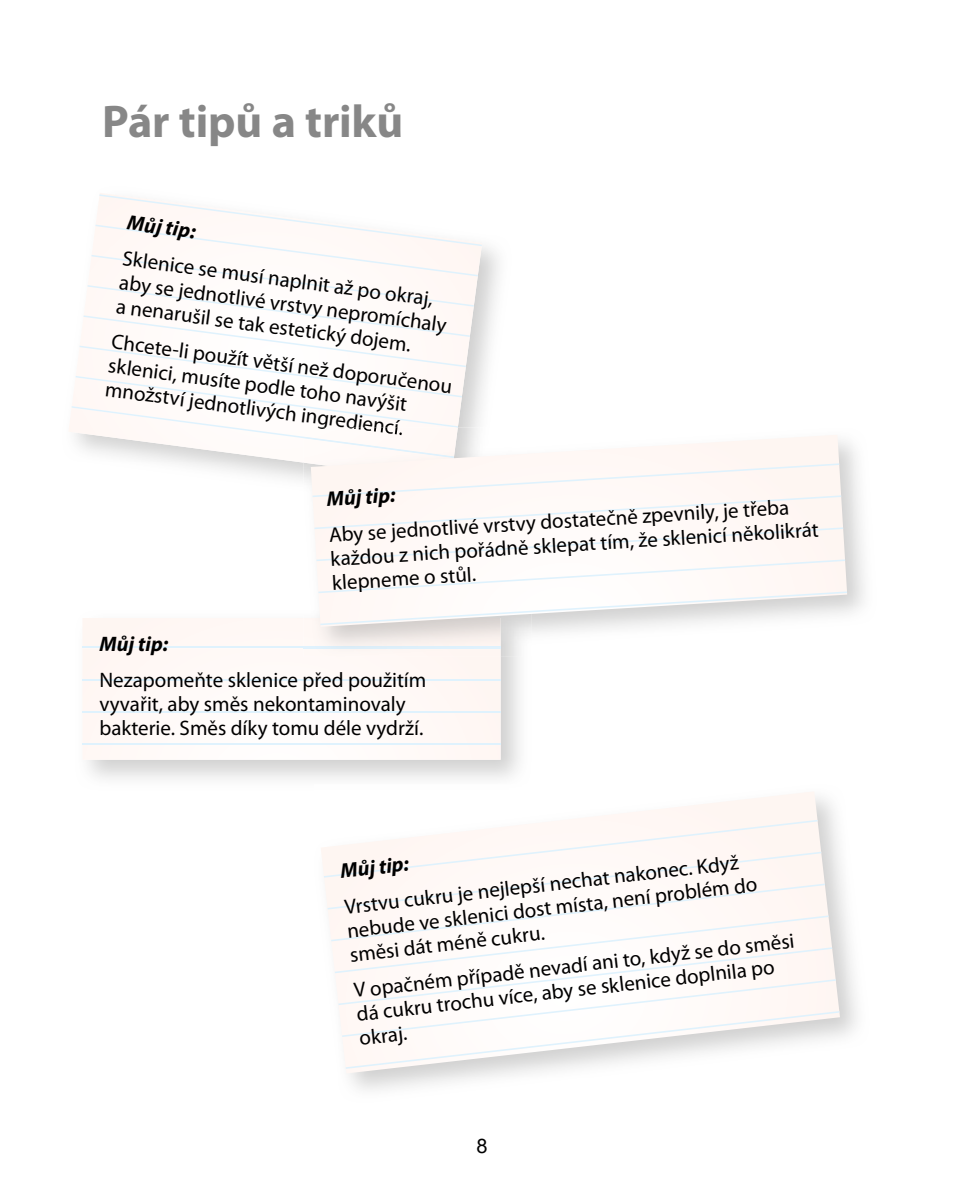
<style>
.page{position:relative;width:964px;height:1202px;background:#fff}
.page>*{position:absolute;margin:0;border:0;box-sizing:border-box;transform-origin:0 0}
.t1{font:700 46px "Myriad Pro";letter-spacing:-.005em;color:#878787}
.t2{font:21px/24px "Myriad Pro";color:#000}
.t3{font:italic 700 21px "Myriad Pro";color:#000}
.t4{font:20px "Arial";color:#000}
</style>
<div class="page">
<svg style="left:82px;top:627px;width:419px;height:133px"></svg>
<hr style="left:82px;top:647px;width:419px;height:1px;background:#dff2fd">
<hr style="left:82px;top:679px;width:419px;height:1px;background:#dff2fd">
<hr style="left:82px;top:711px;width:419px;height:1px;background:#dff2fd">
<hr style="left:82px;top:743px;width:419px;height:1px;background:#dff2fd">
<img style="left:303px;top:627px;width:198px;height:30px">
<img style="left:303px;top:647px;width:198px;height:1px">
<svg style="left:69px;top:193px;width:780px;height:434px"></svg>
<svg style="left:321px;top:791px;width:520px;height:282px"></svg>
<h1 class="t1" style="left:102px;top:91px;width:303px">Pár tipů a triků</h1>
<p class="t3" style="left:129px;top:209px;width:70px;rotate:7deg">Můj tip:</p>
<p class="t2" style="left:124px;top:247px;width:331px;rotate:7deg">Sklenice se musí naplnit až po okraj, aby se jednotlivé vrstvy nepromíchaly a nenarušil se tak estetický dojem.</p>
<p class="t2" style="left:113px;top:330px;width:345px;rotate:7deg">Chcete-li použít větší než doporučenou sklenici, musíte podle toho navýšit množství jednotlivých ingrediencí.</p>
<p class="t3" style="left:326px;top:485px;width:70px;rotate:-3deg">Můj tip:</p>
<p class="t2" style="left:328px;top:520px;width:491px;line-height:24.8px;rotate:-3deg">Aby se jednotlivé vrstvy dostatečně zpevnily, je třeba každou z nich pořádně sklepat tím, že sklenicí několikrát klepneme o stůl.</p>
<p class="t3" style="left:99px;top:630px;width:70px">Můj tip:</p>
<p class="t2" style="left:99px;top:667px;width:328px">Nezapomeňte sklenice před použitím vyvařit, aby směs nekontaminovaly bakterie. Směs díky tomu déle vydrží.</p>
<p class="t2" style="left:343px;top:893px;width:414px;rotate:-6deg">Vrstvu cukru je nejlepší nechat nakonec. Když nebude ve sklenici dost místa, není problém do směsi dát méně cukru.</p>
<p class="t3" style="left:339px;top:857px;width:70px;rotate:-6deg">Můj tip:</p>
<p class="t2" style="left:353px;top:976px;width:445px;line-height:24.8px;rotate:-6deg">V opačném případě nevadí ani to, když se do směsi dá cukru trochu více, aby se sklenice doplnila po okraj.</p>
<p class="t4" style="left:476px;top:1132px;width:13px">8</p>
</div>
